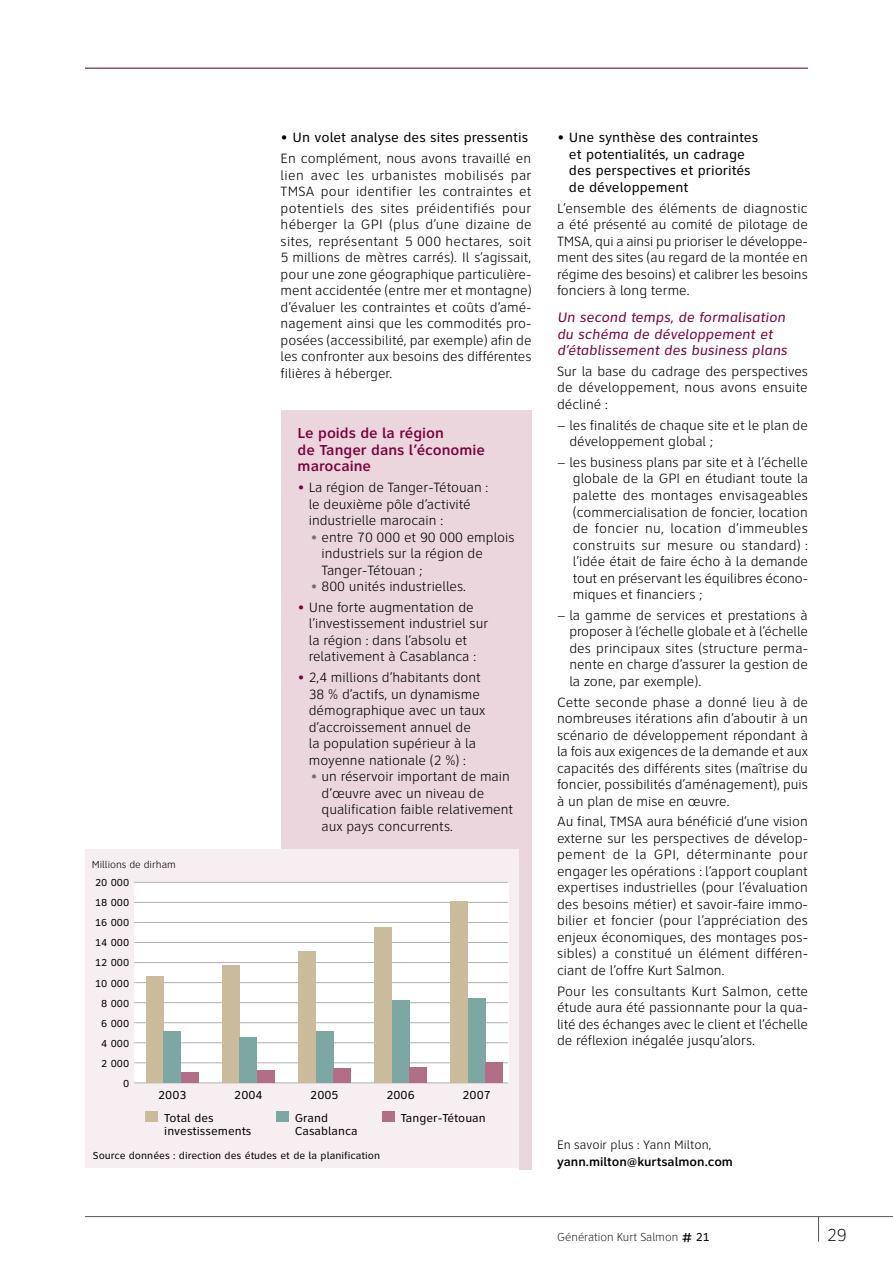
<style>
.page{position:relative;width:893px;height:1263px;background:#fff}
.page>*{position:absolute;margin:0;border:0;box-sizing:border-box;transform-origin:0 0}
.t1{font:100 18px "Clearview Text";color:#000}
.t2{font:500 15px/16.5px "Clearview Text";color:#7c003e}
.t3{font:italic 14.25px/16.5px "Clearview Text";color:#7c003e}
.t4{font:300 13.95px/16.5px "Clearview Text";color:#000;text-align:justify}
.t5{font:13.95px/16.5px "Clearview Text";color:#000}
.t6{font:500 12.75px "Clearview Text";color:#000}
.t7{font:300 12.75px "Clearview Text";color:#000}
.t8{font:12px/12.8px "Clearview Text";color:#000}
.t9{font:100 12px "Clearview Text";color:#000}
.t10{font:10.5px/20.1px "Clearview Text";color:#000;text-align:right}
.t11{font:300 10.5px "Clearview Text";color:#000}
.s1{color:#7c003e}
.s2{color:#707172}
.s3{font-weight:400;font-size:16.5px}
.s4{font-weight:400}
</style>
<div class="page">
<svg style="left:818px;top:1217px;width:1px;height:25px"></svg>
<hr style="left:85px;top:1216px;width:808px;height:1px;background:#58585a">
<div style="left:281px;top:410px;width:250px;height:759px;background:#ebd6de"></div>
<div style="left:85px;top:850px;width:433px;height:318px;background:#f7eef1"></div>
<div style="left:134px;top:882px;width:374px;height:201px;background:#fff"></div>
<div style="left:146px;top:1111px;width:12px;height:11px;background:#cbbb9d"></div>
<div style="left:276px;top:1111px;width:12px;height:11px;background:#7da7a2"></div>
<div style="left:382px;top:1111px;width:12px;height:11px;background:#b36e87"></div>
<hr style="left:134px;top:882px;width:374px;height:1px;background:#b1b3b4">
<hr style="left:134px;top:902px;width:374px;height:1px;background:#b1b3b4">
<hr style="left:134px;top:922px;width:374px;height:1px;background:#b1b3b4">
<hr style="left:134px;top:942px;width:374px;height:1px;background:#b1b3b4">
<hr style="left:134px;top:962px;width:374px;height:1px;background:#b1b3b4">
<hr style="left:134px;top:982px;width:374px;height:1px;background:#b1b3b4">
<hr style="left:134px;top:1002px;width:374px;height:1px;background:#b1b3b4">
<hr style="left:134px;top:1022px;width:374px;height:1px;background:#b1b3b4">
<hr style="left:134px;top:1042px;width:374px;height:1px;background:#b1b3b4">
<hr style="left:134px;top:1062px;width:374px;height:1px;background:#b1b3b4">
<hr style="left:134px;top:1082px;width:374px;height:1px;background:#b1b3b4">
<div style="left:146px;top:976px;width:18px;height:107px;background:#cbbb9d"></div>
<div style="left:164px;top:1031px;width:17px;height:52px;background:#7da7a2"></div>
<div style="left:181px;top:1072px;width:18px;height:11px;background:#b36e87"></div>
<div style="left:222px;top:966px;width:18px;height:117px;background:#cbbb9d"></div>
<div style="left:240px;top:1037px;width:17px;height:46px;background:#7da7a2"></div>
<div style="left:257px;top:1070px;width:18px;height:13px;background:#b36e87"></div>
<div style="left:298px;top:951px;width:18px;height:132px;background:#cbbb9d"></div>
<div style="left:316px;top:1031px;width:17px;height:52px;background:#7da7a2"></div>
<div style="left:333px;top:1068px;width:18px;height:15px;background:#b36e87"></div>
<div style="left:374px;top:927px;width:18px;height:156px;background:#cbbb9d"></div>
<div style="left:392px;top:1000px;width:17px;height:83px;background:#7da7a2"></div>
<div style="left:409px;top:1067px;width:18px;height:16px;background:#b36e87"></div>
<div style="left:450px;top:902px;width:18px;height:181px;background:#cbbb9d"></div>
<div style="left:468px;top:998px;width:17px;height:85px;background:#7da7a2"></div>
<div style="left:485px;top:1063px;width:18px;height:20px;background:#b36e87"></div>
<hr style="left:85px;top:67px;width:723px;height:2px;background:#a04b6c">
<p class="t5" style="left:281px;top:129px;width:249px">• Un volet analyse des sites pressentis</p>
<p class="t4" style="left:281px;top:150px;width:253px">En complément, nous avons travaillé en lien avec les urbanistes mobilisés par TMSA pour identifier les contraintes et potentiels des sites préidentifiés pour héberger la GPI (plus d’une dizaine de sites, représentant 5 000 hectares, soit 5 millions de mètres carrés). Il s’agissait, pour une zone géographique particulière&shy;ment accidentée (entre mer et montagne) d’évaluer les contraintes et coûts d’amé&shy;nagement ainsi que les commodités pro&shy;posées (accessibilité, par exemple) afin de les confronter aux besoins des différentes filières à héberger.</p>
<p class="t2" style="left:298px;top:425px;width:189px">Le poids de la région<br>de Tanger dans l’économie marocaine</p>
<p class="t4" style="left:309px;top:479px;width:181px;text-align:left;text-indent:-11px"><span class="s1">•</span> La région de Tanger-Tétouan : le deuxième pôle d’activité industrielle marocain :</p>
<p class="t4" style="left:322px;top:529px;width:194px;text-align:left;text-indent:-11px"><span class="s2">•</span> entre 70 000 et 90 000 emplois industriels sur la région de<br>Tanger-Tétouan ;</p>
<p class="t4" style="left:310px;top:578px;width:157px"><span class="s2">•</span> 800 unités industrielles.</p>
<p class="t4" style="left:309px;top:599px;width:181px;text-align:left;text-indent:-11px"><span class="s1">•</span> Une forte augmentation de l’investissement industriel sur la région : dans l’absolu et relativement à Casablanca :</p>
<p class="t4" style="left:309px;top:669px;width:178px;text-align:left;text-indent:-11px"><span class="s1">•</span> 2,4 millions d’habitants dont<br>38 % d’actifs, un dynamisme démographique avec un taux d’accroissement annuel de<br>la population supérieur à la moyenne nationale (2 %) :</p>
<p class="t4" style="left:322px;top:768px;width:193px;text-align:left;text-indent:-11px"><span class="s2">•</span> un réservoir important de main d’œuvre avec un niveau de qualification faible relativement aux pays concurrents.</p>
<p class="t11" style="left:92px;top:859px;width:86px">Millions de dirham</p>
<p class="t10" style="left:95px;top:893px;width:36px">18 000<br>16 000<br>14 000<br>12 000<br>10 000<br>8 000<br>6 000<br>4 000<br>2 000<br>0</p>
<p class="t8" style="left:158px;top:1088px;width:30px">2003</p>
<p class="t8" style="left:234px;top:1088px;width:30px">2004</p>
<p class="t8" style="left:310px;top:1088px;width:30px">2005</p>
<p class="t8" style="left:386px;top:1088px;width:30px">2006</p>
<p class="t8" style="left:462px;top:1088px;width:30px">2007</p>
<p class="t10" style="left:95px;top:873px;width:36px">20 000</p>
<p class="t8" style="left:164px;top:1111px;width:89px">Total des investissements</p>
<p class="t8" style="left:295px;top:1111px;width:64px">Grand<br>Casablanca</p>
<p class="t10" style="left:93px;top:1145px;width:289px">Source données : direction des études et de la planification</p>
<p class="t8" style="left:401px;top:1111px;width:86px">Tanger-Tétouan</p>
<p class="t5" style="left:569px;top:129px;width:191px;text-indent:-12px">• Une synthèse des contraintes et potentialités, un cadrage des perspectives et priorités de développement</p>
<p class="t4" style="left:557px;top:200px;width:252px">L’ensemble des éléments de diagnostic a été présenté au comité de pilotage de TMSA, qui a ainsi pu prioriser le développe&shy;ment des sites (au regard de la montée en régime des besoins) et calibrer les besoins fonciers à long terme.</p>
<p class="t3" style="left:557px;top:309px;width:232px">Un second temps, de formalisation du schéma de développement et d’établissement des business plans</p>
<p class="t4" style="left:557px;top:363px;width:252px">Sur la base du cadrage des perspectives de développement, nous avons ensuite décliné :</p>
<p class="t4" style="left:569px;top:417px;width:240px;text-indent:-12px">– les finalités de chaque site et le plan de développement global ;</p>
<p class="t4" style="left:573px;top:454px;width:237px;text-indent:-16px">– les business plans par site et à l’échelle globale de la GPI en étudiant toute la palette des montages envisageables (commercialisation de foncier, location de foncier nu, location d’immeubles construits sur mesure ou standard) : l’idée était de faire écho à la demande tout en préservant les équilibres écono&shy;miques et financiers ;</p>
<p class="t4" style="left:569px;top:607px;width:240px;text-indent:-12px">– la gamme de services et prestations à proposer à l’échelle globale et à l’échelle des principaux sites (structure perma&shy;nente en charge d’assurer la gestion de la zone, par exemple).</p>
<p class="t4" style="left:557px;top:694px;width:253px">Cette seconde phase a donné lieu à de nombreuses itérations afin d’aboutir à un scénario de développement répondant à la fois aux exigences de la demande et aux capacités des différents sites (maîtrise du foncier, possibilités d’aménagement), puis à un plan de mise en œuvre.</p>
<p class="t4" style="left:557px;top:814px;width:253px">Au final, TMSA aura bénéficié d’une vision externe sur les perspectives de dévelop&shy;pement de la GPI, déterminante pour engager les opérations : l’apport couplant expertises industrielles (pour l’évaluation des besoins métier) et savoir-faire immo&shy;bilier et foncier (pour l’appréciation des enjeux économiques, des montages pos&shy;sibles) a constitué un élément différen&shy;ciant de l’offre Kurt Salmon.</p>
<p class="t4" style="left:557px;top:983px;width:253px">Pour les consultants Kurt Salmon, cette étude aura été passionnante pour la qua&shy;lité des échanges avec le client et l’échelle de réflexion inégalée jusqu’alors.</p>
<p class="t7" style="left:557px;top:1138px;width:156px">En savoir plus : Yann Milton,</p>
<p class="t6" style="left:557px;top:1154px;width:177px">yann.milton@kurtsalmon.com</p>
<p class="t9" style="left:557px;top:1231px;width:154px">Génération Kurt Salmon <span class="s3">#</span> <span class="s4">21</span></p>
<p class="t1" style="left:827px;top:1226px;width:21px">29</p>
</div>
